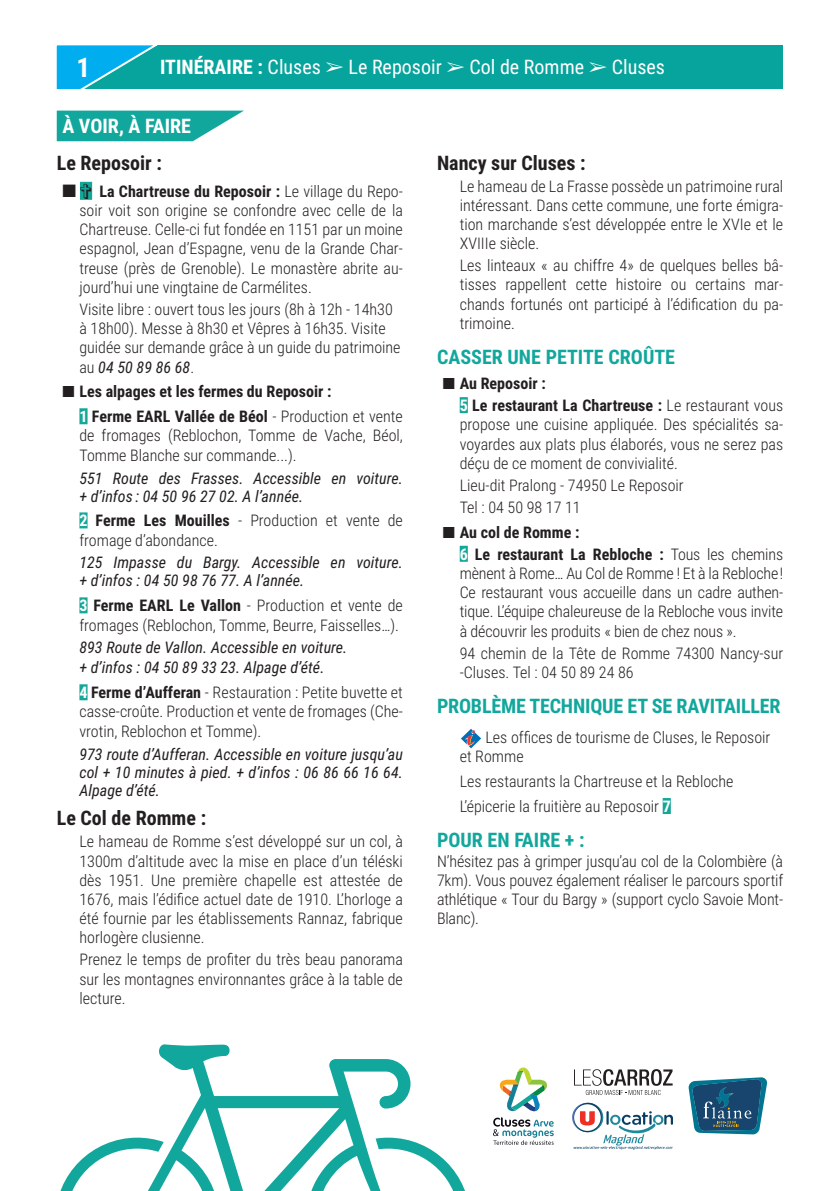
<style>
.page{position:relative;width:840px;height:1191px;background:#fff}
.page>*{position:absolute;margin:0;border:0;box-sizing:border-box;transform-origin:0 0}
.t1{font:700 27.2px "Roboto Condensed";color:#fff}
.t2{font:700 20px "Roboto Condensed";letter-spacing:-.01em;color:#12a79d}
.t3{font:700 20px "Roboto Condensed";color:#231f20}
.t4{font:700 20px "Roboto Condensed";color:#fff}
.t5{font:20px "Roboto Condensed";color:#fff}
.t6{font:300 16px/19.2px "Roboto Condensed";color:#231f20;text-align:justify}
.t7{font:italic 16px/18px "Roboto Condensed";color:#231f20}
.t8{font:700 16px/22px "Roboto Condensed";color:#231f20}
.s1{font-weight:400}
.s2{font-weight:700}
.s3{font-weight:400;font-style:italic}
.s4{color:#fff}
.s5{font-weight:300}
.s6{font-weight:700;color:#fff}
</style>
<div class="page">
<svg style="left:57px;top:111px;width:186px;height:30px"></svg>
<div style="left:80px;top:182px;width:12px;height:18px;background:#14a699"></div>
<div style="left:79px;top:408px;width:8px;height:16px;background:#14a699"></div>
<div style="left:79px;top:512px;width:8px;height:16px;background:#14a699"></div>
<div style="left:79px;top:597px;width:8px;height:16px;background:#14a699"></div>
<div style="left:79px;top:684px;width:8px;height:16px;background:#14a699"></div>
<div style="left:459px;top:397px;width:8px;height:16px;background:#14a699"></div>
<div style="left:459px;top:546px;width:8px;height:16px;background:#14a699"></div>
<div style="left:662px;top:798px;width:8px;height:16px;background:#14a699"></div>
<svg style="left:461px;top:729px;width:20px;height:20px"></svg>
<div style="left:57px;top:45px;width:725px;height:44px;background:#07a49d"></div>
<svg style="left:56px;top:45px;width:102px;height:44px"></svg>
<svg style="left:60px;top:1044px;width:405px;height:147px"></svg>
<svg style="left:493px;top:1067px;width:60px;height:77px"></svg>
<svg style="left:688px;top:1077px;width:79px;height:57px"></svg>
<svg style="left:574px;top:1069px;width:98px;height:26px"></svg>
<svg style="left:572px;top:1102px;width:100px;height:47px"></svg>
<h1 class="t1" style="left:76px;top:48px;width:15px">1</h1>
<p class="t4" style="left:160px;top:53px;width:162px">ITINÉRAIRE : <span class="s1">Cluses</span></p>
<p class="t5" style="left:348px;top:53px;width:95px">Le Reposoir</p>
<p class="t5" style="left:469px;top:53px;width:116px">Col de Romme</p>
<p class="t5" style="left:611px;top:53px;width:55px">Cluses</p>
<p class="t4" style="left:62px;top:111px;width:130px">À VOIR, À FAIRE</p>
<p class="t3" style="left:57px;top:148px;width:107px">Le Reposoir :</p>
<p class="t6" style="left:79px;top:181px;width:325px;text-indent:-17px">■ <span class="s2">La Chartreuse du Reposoir :</span> Le village du Repo&shy;soir voit son origine se confondre avec celle de la Chartreuse. Celle-ci fut fondée en 1151 par un moine espagnol, Jean d’Espagne, venu de la Grande Char&shy;treuse (près de Grenoble). Le monastère abrite au&shy;jourd’hui une vingtaine de Carmélites.</p>
<p class="t6" style="left:79px;top:299px;width:322px;text-align:left">Visite libre : ouvert tous les jours (8h à 12h - 14h30 à 18h00). Messe à 8h30 et Vêpres à 16h35. Visite guidée sur demande grâce à un guide du patrimoine au <span class="s3">04 50 89 86 68</span>.</p>
<p class="t8" style="left:79px;top:379px;width:325px;line-height:24.8px;text-indent:-17px">■ Les alpages et les fermes du Reposoir :<br><span class="s4">1</span> Ferme EARL Vallée de Béol <span class="s5">- Production et vente</span></p>
<p class="t6" style="left:79px;top:425px;width:325px">de fromages (Reblochon, Tomme de Vache, Béol,<br>Tomme Blanche sur commande...).</p>
<p class="t7" style="left:79px;top:468px;width:325px">551 Route des Frasses. Accessible en voiture. + d’infos : 04 50 96 27 02. A l’année.</p>
<p class="t6" style="left:79px;top:510px;width:325px"><span class="s6">2</span> <span class="s2">Ferme Les Mouilles</span> - Production et vente de fromage d’abondance.</p>
<p class="t7" style="left:79px;top:553px;width:325px">125 Impasse du Bargy. Accessible en voiture. + d’infos : 04 50 98 76 77. A l’année.</p>
<p class="t6" style="left:79px;top:595px;width:325px"><span class="s6">3</span> <span class="s2">Ferme EARL Le Vallon</span> - Production et vente de fromages (Reblochon, Tomme, Beurre, Faisselles…).</p>
<p class="t7" style="left:79px;top:637px;width:269px;line-height:20px">893 Route de Vallon. Accessible en voiture. + d’infos : 04 50 89 33 23. Alpage d’été.</p>
<p class="t6" style="left:79px;top:682px;width:325px"><span class="s6">4</span> <span class="s2">Ferme d’Aufferan</span> - Restauration : Petite buvette et casse-croûte. Production et vente de fromages (Che&shy;vrotin, Reblochon et Tomme).</p>
<p class="t7" style="left:79px;top:744px;width:325px;text-align:justify">973 route d’Aufferan. Accessible en voiture jusqu’au col + 10 minutes à pied. + d’infos : 06 86 66 16 64.<br>Alpage d’été.</p>
<p class="t3" style="left:57px;top:804px;width:151px">Le Col de Romme :</p>
<p class="t6" style="left:79px;top:831px;width:325px">Le hameau de Romme s’est développé sur un col, à 1300m d’altitude avec la mise en place d’un téléski dès 1951. Une première chapelle est attestée de 1676, mais l’édifice actuel date de 1910. L’horloge a été fournie par les établissements Rannaz, fabrique horlogère clusienne.</p>
<p class="t6" style="left:79px;top:949px;width:325px">Prenez le temps de profiter du très beau panorama sur les montagnes environnantes grâce à la table de lecture.</p>
<p class="t3" style="left:437px;top:148px;width:150px">Nancy sur Cluses :</p>
<p class="t6" style="left:459px;top:176px;width:325px">Le hameau de La Frasse possède un patrimoine rural intéressant. Dans cette commune, une forte émigra&shy;tion marchande s’est développée entre le XVIe et le XVIIIe siècle.</p>
<p class="t6" style="left:459px;top:255px;width:325px">Les linteaux « au chiffre 4» de quelques belles bâ&shy;tisses rappellent cette histoire ou certains mar&shy;chands fortunés ont participé à l’édification du pa&shy;trimoine.</p>
<p class="t2" style="left:437px;top:343px;width:239px">CASSER UNE PETITE CROÛTE</p>
<p class="t8" style="left:459px;top:372px;width:325px;text-indent:-17px">■ Au Reposoir :<br><span class="s4">5</span> Le restaurant La Chartreuse : <span class="s5">Le restaurant vous</span></p>
<p class="t6" style="left:459px;top:414px;width:325px">propose une cuisine appliquée. Des spécialités sa&shy;voyardes aux plats plus élaborés, vous ne serez pas déçu de ce moment de convivialité.</p>
<p class="t6" style="left:459px;top:473px;width:225px;line-height:22px">Lieu-dit Pralong - 74950 Le Reposoir<br>Tel : 04 50 98 17 11</p>
<p class="t8" style="left:459px;top:520px;width:325px;text-indent:-17px">■ Au col de Romme :<br><span class="s4">6</span> Le restaurant La Rebloche : <span class="s5">Tous les chemins</span></p>
<p class="t6" style="left:459px;top:563px;width:325px">mènent à Rome… Au Col de Romme ! Et à la Rebloche!<br>Ce restaurant vous accueille dans un cadre authen&shy;tique. L’équipe chaleureuse de la Rebloche vous invite à découvrir les produits « bien de chez nous ».</p>
<p class="t6" style="left:459px;top:643px;width:325px">94 chemin de la Tête de Romme 74300 Nancy-sur -Cluses. Tel : 04 50 89 24 86</p>
<p class="t2" style="left:437px;top:692px;width:345px">PROBLÈME TECHNIQUE ET SE RAVITAILLER</p>
<p class="t6" style="left:459px;top:727px;width:312px;text-indent:26px">Les offices de tourisme de Cluses, le Reposoir et Romme</p>
<p class="t6" style="left:459px;top:768px;width:275px;line-height:24.8px">Les restaurants la Chartreuse et la Rebloche<br>L’épicerie la fruitière au Reposoir <span class="s6">7</span></p>
<p class="t2" style="left:437px;top:826px;width:149px">POUR EN FAIRE + :</p>
<p class="t6" style="left:437px;top:850px;width:347px">N’hésitez pas à grimper jusqu’au col de la Colombière (à 7km). Vous pouvez également réaliser le parcours sportif athlétique « Tour du Bargy » (support cyclo Savoie Mont-Blanc).</p>
</div>
